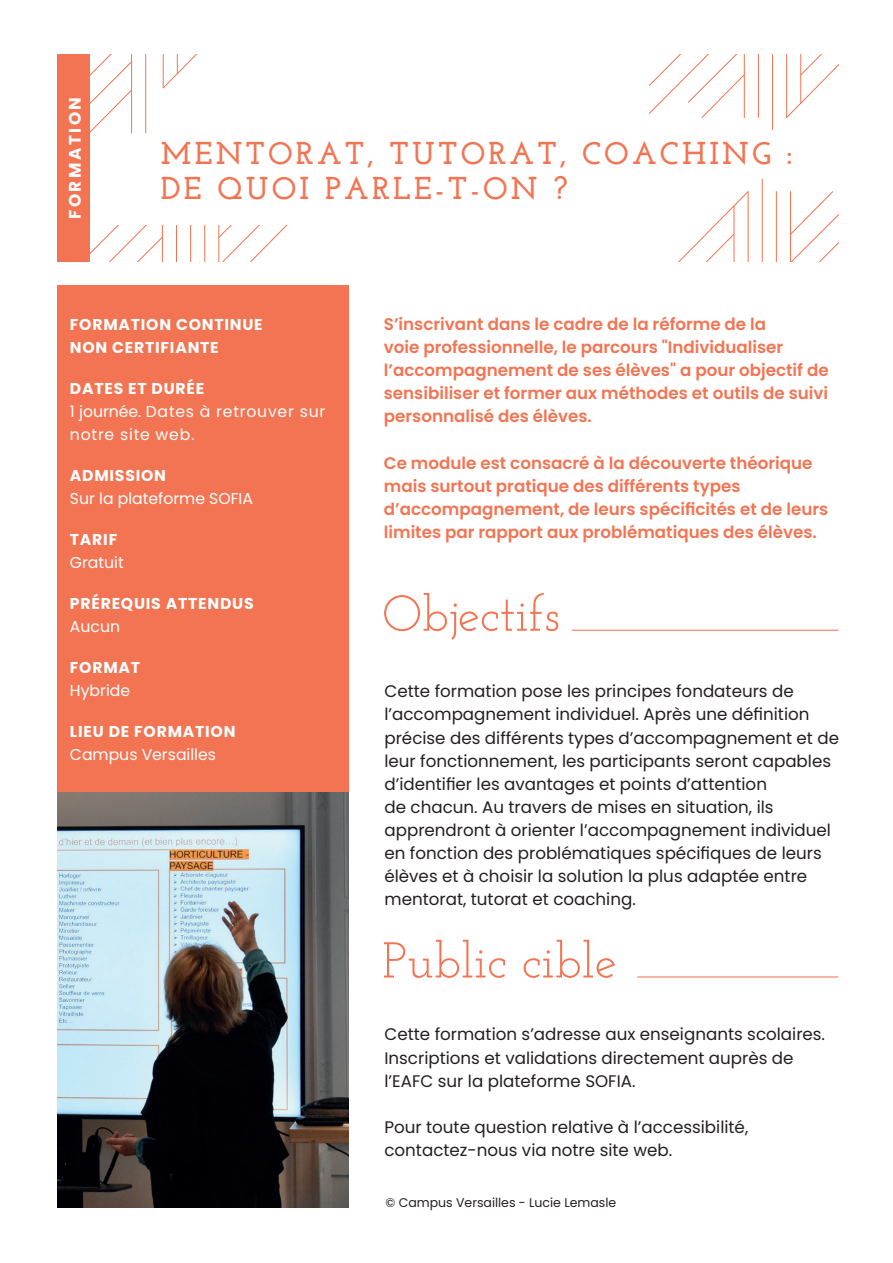
<style>
.page{position:relative;width:893px;height:1263px;background:#fff}
.page>*{position:absolute;margin:0;border:0;box-sizing:border-box;transform-origin:0 0}
.t1{font:50.4px "Josefin Slab";color:#f37452}
.t2{font:700 31.5px/35.7px "Josefin Slab";letter-spacing:.1em;color:#f37452}
.t3{font:16.8px/23.1px "Poppins";color:#231f20}
.t4{font:600 16.8px/23.1px "Poppins";color:#f37452}
.t5{font:700 16.65px "Poppins";letter-spacing:.15em;color:#fff}
.t6{font:700 15.75px/23.1px "Poppins";letter-spacing:.05em;color:#fff}
.t7{font:15.75px "Poppins";color:#fff}
.t8{font:15.75px/23.1px "Poppins";letter-spacing:.05em;color:#fff}
.t9{font:12.6px "Poppins";color:#231f20}
</style>
<div class="page">
<hr style="left:772px;top:54px;width:1px;height:76px;background:#f37452">
<hr style="left:758px;top:54px;width:1px;height:64px;background:#f37452">
<svg style="left:786px;top:54px;width:52px;height:64px"></svg>
<svg style="left:650px;top:54px;width:95px;height:64px"></svg>
<hr style="left:145px;top:54px;width:1px;height:79px;background:#f37452">
<svg style="left:91px;top:54px;width:42px;height:80px"></svg>
<svg style="left:162px;top:54px;width:36px;height:35px"></svg>
<hr style="left:762px;top:179px;width:1px;height:83px;background:#f37452">
<hr style="left:776px;top:191px;width:1px;height:71px;background:#f37452">
<svg style="left:678px;top:191px;width:71px;height:71px"></svg>
<svg style="left:790px;top:191px;width:48px;height:71px"></svg>
<hr style="left:190px;top:226px;width:1px;height:36px;background:#f37452">
<hr style="left:176px;top:226px;width:1px;height:36px;background:#f37452">
<svg style="left:204px;top:226px;width:83px;height:36px"></svg>
<svg style="left:91px;top:226px;width:72px;height:36px"></svg>
<div style="left:57px;top:54px;width:33px;height:208px;background:#f37452"></div>
<div style="left:57px;top:285px;width:292px;height:553px;background:#f37452"></div>
<hr style="left:572px;top:630px;width:266px;height:1px;background:#f37452">
<hr style="left:637px;top:976px;width:201px;height:1px;background:#f37452">
<img style="left:57px;top:792px;width:292px;height:415px">
<p class="t5" style="left:65px;top:219px;width:123px;rotate:-90deg">FORMATION</p>
<h2 class="t2" style="left:161px;top:135px;width:633px">MENTORAT, TUTORAT, COACHING :<br>DE QUOI PARLE-T-ON ?</h2>
<p class="t6" style="left:70px;top:313px;width:194px">FORMATION CONTINUE<br>NON CERTIFIANTE</p>
<p class="t6" style="left:70px;top:377px;width:136px">DATES ET DURÉE</p>
<p class="t8" style="left:70px;top:400px;width:257px">1 journée. Dates à retrouver sur notre site web.</p>
<p class="t6" style="left:70px;top:464px;width:98px">ADMISSION</p>
<p class="t7" style="left:70px;top:490px;width:185px">Sur la plateforme SOFIA</p>
<p class="t6" style="left:70px;top:528px;width:49px">TARIF</p>
<p class="t7" style="left:70px;top:553px;width:55px">Gratuit</p>
<p class="t6" style="left:70px;top:592px;width:185px">PRÉREQUIS ATTENDUS</p>
<p class="t7" style="left:70px;top:617px;width:52px">Aucun</p>
<p class="t6" style="left:70px;top:656px;width:72px">FORMAT</p>
<p class="t7" style="left:70px;top:681px;width:62px">Hybride</p>
<p class="t6" style="left:70px;top:720px;width:167px">LIEU DE FORMATION</p>
<p class="t7" style="left:70px;top:745px;width:148px">Campus Versailles</p>
<p class="t4" style="left:384px;top:313px;width:446px">S’inscrivant dans le cadre de la réforme de la<br>voie professionnelle, le parcours "Individualiser l’accompagnement de ses élèves" a pour objectif de sensibiliser et former aux méthodes et outils de suivi personnalisé des élèves.</p>
<p class="t4" style="left:384px;top:451px;width:446px">Ce module est consacré à la découverte théorique mais surtout pratique des différents types d’accompagnement, de leurs spécificités et de leurs limites par rapport aux problématiques des élèves.</p>
<h1 class="t1" style="left:382px;top:584px;width:179px">Objectifs</h1>
<p class="t3" style="left:384px;top:680px;width:456px">Cette formation pose les principes fondateurs de l’accompagnement individuel. Après une définition précise des différents types d’accompagnement et de leur fonctionnement, les participants seront capables d’identifier les avantages et points d’attention<br>de chacun. Au travers de mises en situation, ils apprendront à orienter l’accompagnement individuel en fonction des problématiques spécifiques de leurs élèves et à choisir la solution la plus adaptée entre mentorat, tutorat et coaching.</p>
<h1 class="t1" style="left:382px;top:930px;width:236px">Public cible</h1>
<p class="t3" style="left:384px;top:1023px;width:442px">Cette formation s’adresse aux enseignants scolaires.<br>Inscriptions et validations directement auprès de l’EAFC sur la plateforme SOFIA.</p>
<p class="t3" style="left:384px;top:1115px;width:365px">Pour toute question relative à l’accessibilité, contactez-nous via notre site web.</p>
<p class="t9" style="left:385px;top:1195px;width:232px">© Campus Versailles - Lucie Lemasle</p>
</div>
